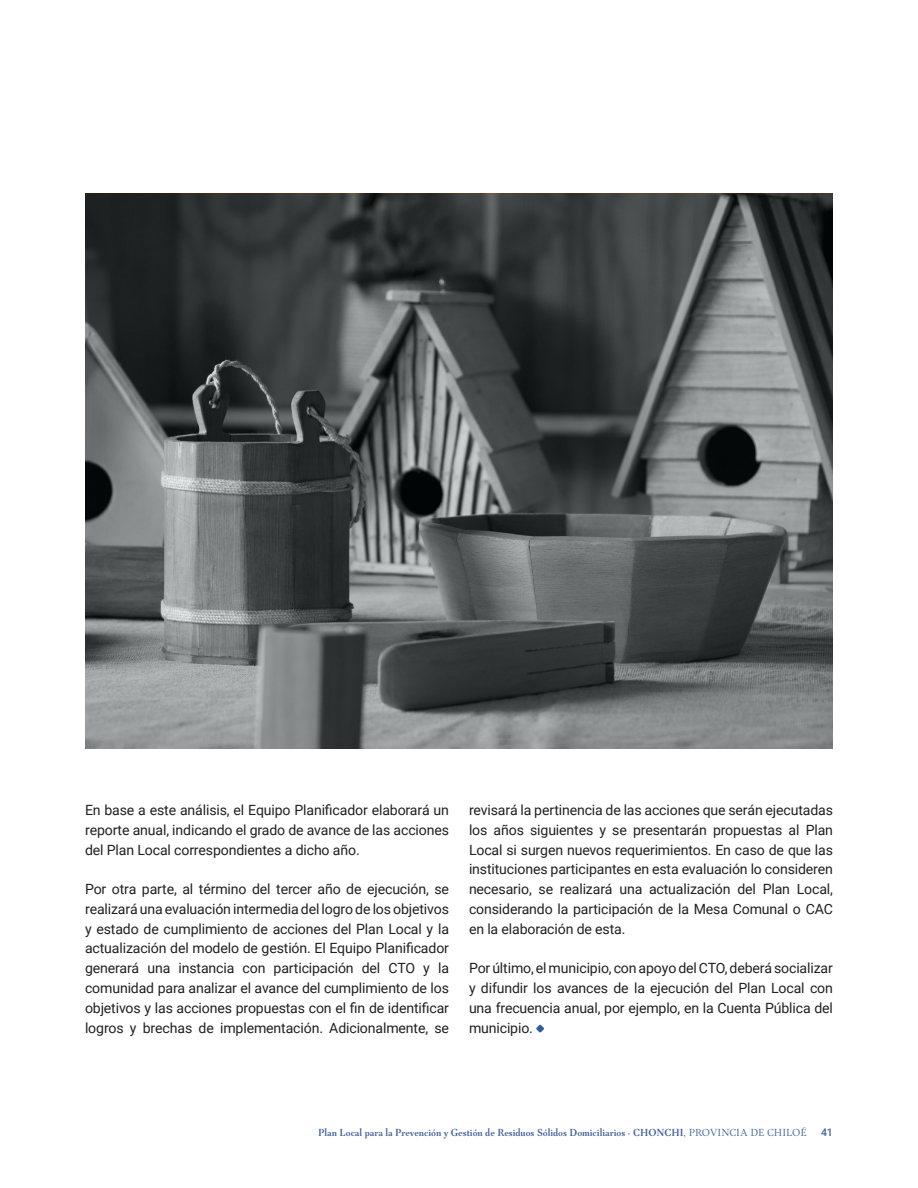
<style>
.page{position:relative;width:918px;height:1188px;background:#fff}
.page>*{position:absolute;margin:0;border:0;box-sizing:border-box;transform-origin:0 0}
.t1{font:14.1px/19.8px "Roboto";letter-spacing:-.01em;color:#231f20;text-align:justify}
.t2{font:700 10.5px "Tejuela";color:#406098}
.t3{font:500 10.5px "Roboto";color:#476194}
.s1{font-weight:400}
</style>
<div class="page">
<svg style="left:536px;top:1025px;width:8px;height:8px"></svg>
<svg style="left:85px;top:194px;width:748px;height:554px;background:#585b5b"></svg>
<p class="t1" style="left:85px;top:800px;width:366px">En base a este análisis, el Equipo Planificador elaborará un reporte anual, indicando el grado de avance de las acciones del Plan Local correspondientes a dicho año.</p>
<p class="t1" style="left:85px;top:879px;width:366px">Por otra parte, al término del tercer año de ejecución, se realizará una evaluación intermedia del logro de los objetivos y estado de cumplimiento de acciones del Plan Local y la actualización del modelo de gestión. El Equipo Planificador generará una instancia con participación del CTO y la comunidad para analizar el avance del cumplimiento de los objetivos y las acciones propuestas con el fin de identificar logros y brechas de implementación. Adicionalmente, se</p>
<p class="t1" style="left:469px;top:800px;width:366px">revisará la pertinencia de las acciones que serán ejecutadas los años siguientes y se presentarán propuestas al Plan Local si surgen nuevos requerimientos. En caso de que las instituciones participantes en esta evaluación lo consideren necesario, se realizará una actualización del Plan Local, considerando la participación de la Mesa Comunal o CAC en la elaboración de esta.</p>
<p class="t1" style="left:469px;top:958px;width:366px">Por último, el municipio, con apoyo del CTO, deberá socializar y difundir los avances de la ejecución del Plan Local con una frecuencia anual, por ejemplo, en la Cuenta Pública del municipio.</p>
<p class="t2" style="left:318px;top:1126px;width:490px">Plan Local para la Prevención y Gestión de Residuos Sólidos Domiciliarios · CHONCHI<span class="s1">, PROVINCIA DE CHILOÉ</span></p>
<p class="t3" style="left:821px;top:1125px;width:13px">41</p>
</div>
